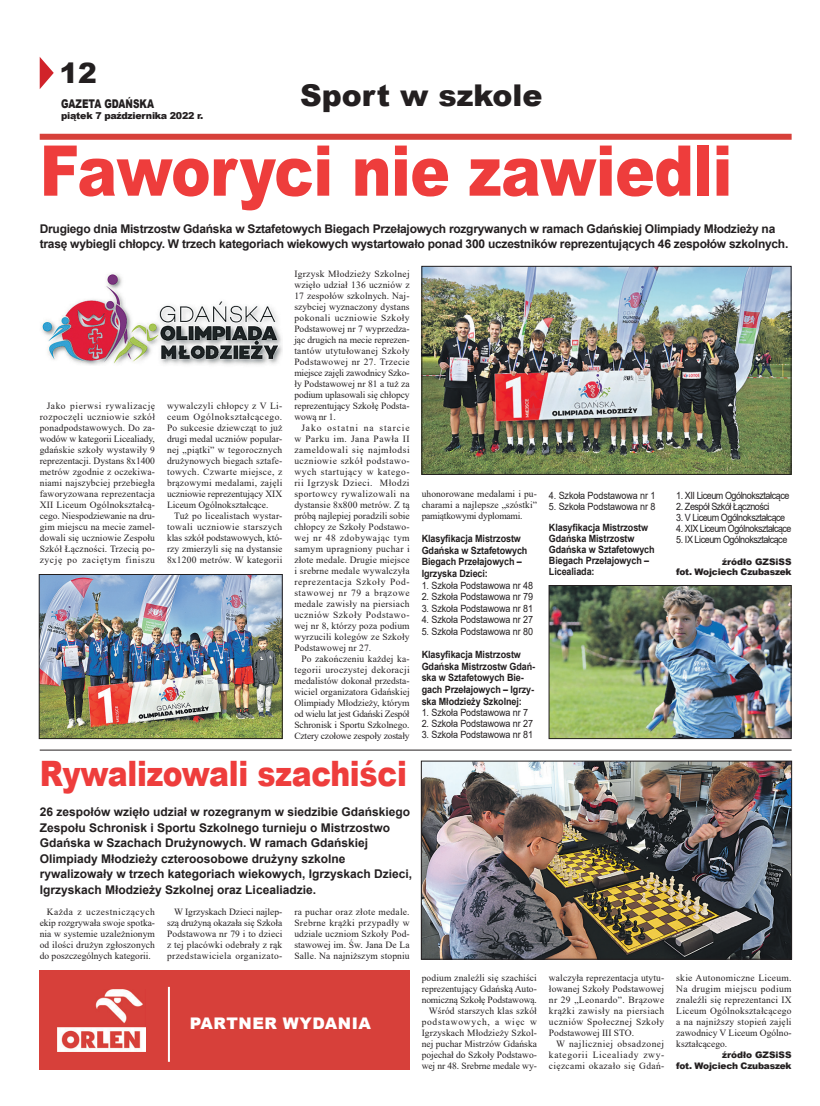
<style>
.page{position:relative;width:820px;height:1106px;background:#fff}
.page>*{position:absolute;margin:0;border:0;box-sizing:border-box;transform-origin:0 0}
.t1{font:900 70px "Arial";letter-spacing:-.01em;color:#ee3d3c;scale:.85 1}
.t2{font:900 35px "Arial";letter-spacing:-.01em;color:#ee3d3c;scale:.85 1}
.t3{font:900 30px "Arial";color:#231f20}
.t4{font:900 28px "Arial";color:#231f20}
.t5{font:900 16px "Arial";letter-spacing:.035em;color:#fff}
.t6{font:700 12px/15.5px "Arial";color:#231f20}
.t7{font:700 12px/15.5px "Arial";letter-spacing:-.02em;color:#231f20}
.t8{font:900 12px "Arial";color:#231f20;scale:.75 1}
.t9{font:700 10px/11.6px "Arial";letter-spacing:-.01em;color:#231f20;scale:.9 1}
.t10{font:10px "Arial";letter-spacing:-.01em;color:#231f20;scale:.9 1}
.t11{font:10px "Arial";letter-spacing:-.05em;color:#231f20;scale:.9 1}
.t12{font:10px "Arial";letter-spacing:-.05em;color:#231f20;scale:.89 1}
.t13{font:9.5px/11px "Times New Roman";letter-spacing:.005em;color:#231f20;text-align:justify}
.t14{font:900 9.5px "Arial";letter-spacing:-.03em;color:#231f20}
.t15{font:900 9px/10.8px "Arial";letter-spacing:-.02em;color:#231f20;text-align:right}
</style>
<div class="page">
<svg style="left:40px;top:57px;width:14px;height:32px"></svg>
<div style="left:40px;top:134px;width:751px;height:6px;background:#d7403a"></div>
<div style="left:40px;top:970px;width:370px;height:99px;background:#d7403a"></div>
<img style="left:58px;top:989px;width:88px;height:62px">
<hr style="left:168px;top:986px;width:2px;height:75px;background:#fff">
<img style="left:41px;top:274px;width:242px;height:91px">
<img style="left:423px;top:268px;width:366px;height:205px">
<div style="left:421px;top:266px;width:370px;height:209px;border:1px solid #231f20"></div>
<img style="left:41px;top:576px;width:240px;height:161px">
<div style="left:39px;top:574px;width:244px;height:165px;border:1px solid #231f20"></div>
<img style="left:550px;top:587px;width:239px;height:150px">
<div style="left:548px;top:585px;width:243px;height:154px;border:1px solid #231f20"></div>
<img style="left:422px;top:762px;width:367px;height:195px">
<div style="left:420px;top:760px;width:371px;height:199px;border:1px solid #231f20"></div>
<hr style="left:40px;top:749px;width:751px;height:1px;background:#231f20">
<h3 class="t4" style="left:59px;top:53px;width:39px">12</h3>
<p class="t8" style="left:61px;top:95px;width:125px">GAZETA GDAŃSKA</p>
<p class="t14" style="left:61px;top:108px;width:144px">piątek 7 października 2022 r.</p>
<h3 class="t3" style="left:300px;top:73px;width:244px">Sport w szkole</h3>
<h1 class="t1" style="left:40px;top:120px;width:816px">Faworyci nie zawiedli</h1>
<p class="t7" style="left:40px;top:221px;width:749px">Drugiego dnia Mistrzostw Gdańska w Sztafetowych Biegach Przełajowych rozgrywanych w ramach Gdańskiej Olimpiady Młodzieży na trasę wybiegli chłopcy. W trzech kategoriach wiekowych wystartowało ponad 300 uczestników reprezentujących 46 zespołów szkolnych.</p>
<p class="t13" style="left:40px;top:400px;width:117px;text-indent:7px">Jako pierwsi rywalizację rozpoczęli uczniowie szkół ponadpodstawowych. Do za&shy;wodów w kategorii Licealiady, gdańskie szkoły wystawiły 9 reprezentacji. Dystans 8x1400 metrów zgodnie z oczekiwa&shy;niami najszybciej przebiegła faworyzowana reprezentacja XII Liceum Ogólnokształcą&shy;cego. Niespodziewanie na dru&shy;gim miejscu na mecie zamel&shy;dowali się uczniowie Zespołu Szkół Łączności. Trzecią po&shy;zycję po zaciętym finiszu</p>
<p class="t13" style="left:167px;top:400px;width:117px">wywalczyli chłopcy z V Li&shy;ceum Ogólnokształcącego.<br>Po sukcesie dziewcząt to już drugi medal uczniów popular&shy;nej „piątki” w tegorocznych drużynowych biegach sztafe&shy;towych. Czwarte miejsce, z brązowymi medalami, zajęli uczniowie reprezentujący XIX Liceum Ogólnokształcące.</p>
<p class="t13" style="left:167px;top:510px;width:117px;text-indent:7px">Tuż po licealistach wystar&shy;towali uczniowie starszych klas szkół podstawowych, któ&shy;rzy zmierzyli się na dystansie 8x1200 metrów. W kategorii</p>
<p class="t13" style="left:294px;top:268px;width:117px">Igrzysk Młodzieży Szkolnej wzięło udział 136 uczniów z 17 zespołów szkolnych. Naj&shy;szybciej wyznaczony dystans pokonali uczniowie Szkoły Podstawowej nr 7 wyprzedza&shy;jąc drugich na mecie reprezen&shy;tantów utytułowanej Szkoły Podstawowej nr 27. Trzecie miejsce zajęli zawodnicy Szko&shy;ły Podstawowej nr 81 a tuż za podium uplasowali się chłopcy reprezentujący Szkołę Podsta&shy;wową nr 1.</p>
<p class="t13" style="left:294px;top:422px;width:117px;text-indent:7px">Jako ostatni na starcie w Parku im. Jana Pawła II zameldowali się najmłodsi uczniowie szkół podstawo&shy;wych startujący w katego&shy;rii Igrzysk Dzieci. Młodzi sportowcy rywalizowali na dystansie 8x800 metrów. Z tą próbą najlepiej poradzili sobie chłopcy ze Szkoły Podstawo&shy;wej nr 48 zdobywając tym samym upragniony puchar i złote medale. Drugie miejsce i srebrne medale wywalczyła reprezentacja Szkoły Pod&shy;stawowej nr 79 a brązowe medale zawisły na piersiach uczniów Szkoły Podstawo&shy;wej nr 8, którzy poza podium wyrzucili kolegów ze Szkoły Podstawowej nr 27.</p>
<p class="t13" style="left:294px;top:653px;width:117px;text-indent:7px">Po zakończeniu każdej ka&shy;tegorii uroczystej dekoracji medalistów dokonał przedsta&shy;wiciel organizatora Gdańskiej Olimpiady Młodzieży, którym od wielu lat jest Gdański Zespół Schronisk i Sportu Szkolnego.<br>Cztery czołowe zespoły zostały</p>
<h2 class="t2" style="left:40px;top:748px;width:433px">Rywalizowali szachiści</h2>
<p class="t6" style="left:40px;top:804px;width:374px">26 zespołów wzięło udział w rozegranym w siedzibie Gdańskiego Zespołu Schronisk i Sportu Szkolnego turnieju o Mistrzostwo Gdańska w Szachach Drużynowych. W ramach Gdańskiej Olimpiady Młodzieży czteroosobowe drużyny szkolne rywalizowały w trzech kategoriach wiekowych, Igrzyskach Dzieci, Igrzyskach Młodzieży Szkolnej oraz Licealiadzie.</p>
<p class="t13" style="left:40px;top:906px;width:117px;text-indent:7px">Każda z uczestniczących ekip rozgrywała swoje spotka&shy;nia w systemie uzależnionym od ilości drużyn zgłoszonych do poszczególnych kategorii.</p>
<p class="t13" style="left:167px;top:906px;width:117px;text-indent:7px">W Igrzyskach Dzieci najlep&shy;szą drużyną okazała się Szkoła Podstawowa nr 79 i to dzieci z tej placówki odebrały z rąk przedstawiciela organizato-</p>
<p class="t13" style="left:294px;top:906px;width:117px">ra puchar oraz złote medale.<br>Srebrne krążki przypadły w udziale uczniom Szkoły Pod&shy;stawowej im. Św. Jana De La Salle. Na najniższym stopniu</p>
<h3 class="t5" style="left:190px;top:1011px;width:183px">PARTNER WYDANIA</h3>
<p class="t13" style="left:421px;top:488px;width:117px">uhonorowane medalami i pu&shy;charami a najlepsze „szóstki” pamiątkowymi dyplomami.</p>
<p class="t9" style="left:421px;top:533px;width:119px">Klasyfikacja Mistrzostw<br>Gdańska w Sztafetowych<br>Biegach Przełajowych –<br>Igrzyska Dzieci:</p>
<p class="t10" style="left:421px;top:578px;width:125px">1. Szkoła Podstawowa nr 48</p>
<p class="t10" style="left:421px;top:590px;width:125px">2. Szkoła Podstawowa nr 79</p>
<p class="t10" style="left:421px;top:601px;width:125px">3. Szkoła Podstawowa nr 81</p>
<p class="t10" style="left:421px;top:613px;width:125px">4. Szkoła Podstawowa nr 27</p>
<p class="t10" style="left:421px;top:624px;width:125px">5. Szkoła Podstawowa nr 80</p>
<p class="t9" style="left:421px;top:649px;width:128px">Klasyfikacja Mistrzostw<br>Gdańska Mistrzostw Gdań&shy;ska w Sztafetowych Bie&shy;gach Przełajowych – Igrzy&shy;ska Młodzieży Szkolnej:</p>
<p class="t10" style="left:421px;top:706px;width:120px">1. Szkoła Podstawowa nr 7</p>
<p class="t10" style="left:421px;top:717px;width:125px">2. Szkoła Podstawowa nr 27</p>
<p class="t10" style="left:421px;top:728px;width:125px">3. Szkoła Podstawowa nr 81</p>
<p class="t10" style="left:548px;top:488px;width:120px">4. Szkoła Podstawowa nr 1</p>
<p class="t10" style="left:548px;top:499px;width:120px">5. Szkoła Podstawowa nr 8</p>
<p class="t9" style="left:548px;top:522px;width:119px;line-height:11px">Klasyfikacja Mistrzostw<br>Gdańska Mistrzostw<br>Gdańska w Sztafetowych<br>Biegach Przełajowych –<br>Licealiada:</p>
<p class="t13" style="left:421px;top:972px;width:117px;text-align:right">podium znaleźli się szachiści reprezentujący Gdańską Auto&shy;nomiczną Szkołę Podstawową.<br>Wśród starszych klas szkół podstawowych, a więc w<br>Igrzyskach Młodzieży Szkol&shy;nej puchar Mistrzów Gdańska pojechał do Szkoły Podstawo&shy;wej nr 48. Srebrne medale wy-</p>
<p class="t13" style="left:548px;top:972px;width:117px">walczyła reprezentacja utytu&shy;łowanej Szkoły Podstawowej nr 29 „Leonardo”. Brązowe krążki zawisły na piersiach uczniów Społecznej Szkoły Podstawowej III STO.</p>
<p class="t13" style="left:548px;top:1038px;width:117px;text-indent:7px">W najliczniej obsadzonej kategorii Licealiady zwy&shy;cięzcami okazało się Gdań-</p>
<p class="t11" style="left:676px;top:488px;width:127px">1. XII Liceum Ogólnokształcące</p>
<p class="t11" style="left:676px;top:499px;width:105px">2. Zespół Szkół Łączności</p>
<p class="t11" style="left:676px;top:510px;width:122px">3. V Liceum Ogólnokształcące</p>
<p class="t12" style="left:676px;top:521px;width:131px">4. XIX Liceum Ogólnokształcące</p>
<p class="t11" style="left:676px;top:532px;width:125px">5. IX Liceum Ogólnokształcące</p>
<p class="t15" style="left:676px;top:555px;width:117px">źródło GZSiSS<br>fot. Wojciech Czubaszek</p>
<p class="t13" style="left:676px;top:972px;width:117px">skie Autonomiczne Liceum.<br>Na drugim miejscu podium znaleźli się reprezentanci IX Liceum Ogólnokształcącego a na najniższy stopień zajęli zawodnicy V Liceum Ogólno&shy;kształcącego.</p>
<p class="t15" style="left:676px;top:1049px;width:117px">źródło GZSiSS<br>fot. Wojciech Czubaszek</p>
</div>
